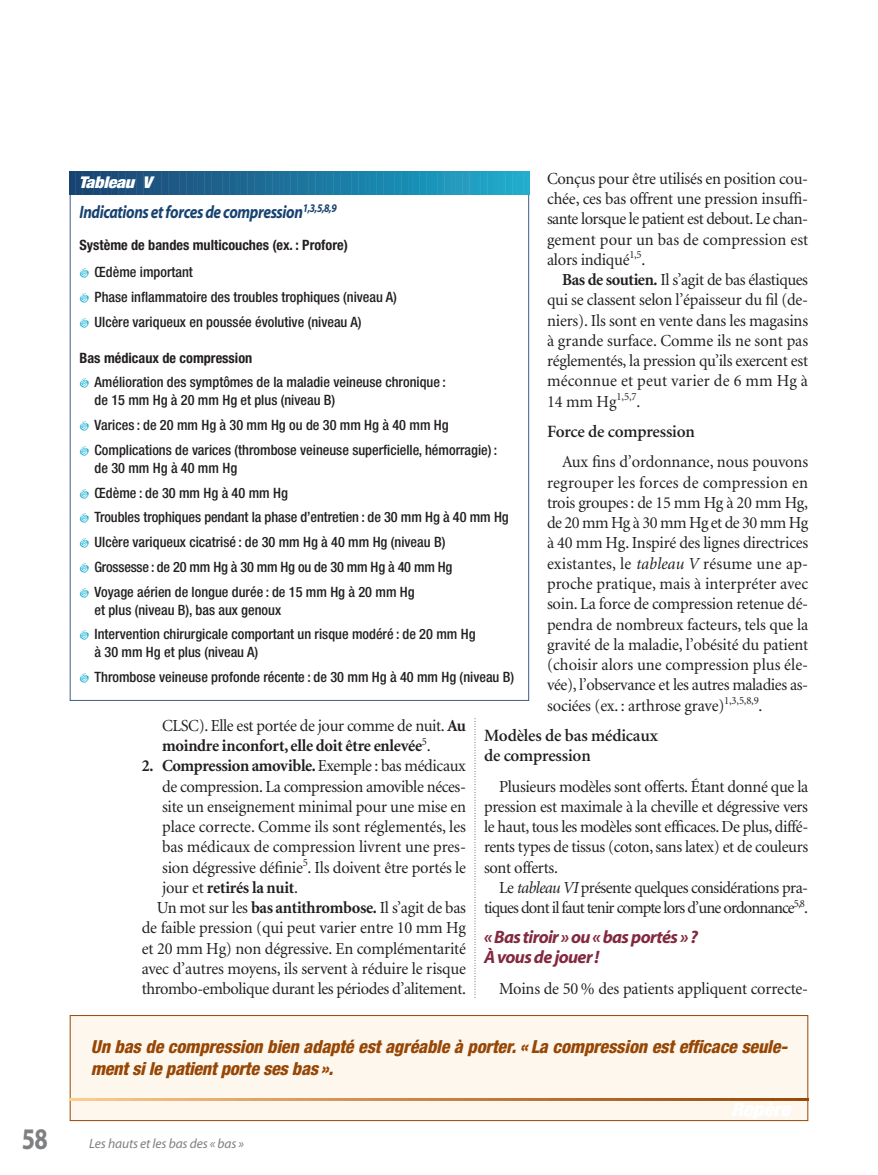
<style>
.page{position:relative;width:878px;height:1175px;background:#fff}
.page>*{position:absolute;margin:0;border:0;box-sizing:border-box;transform-origin:0 0}
.t1{font:700 30px "Myriad";color:#7d7f81;scale:.8 1}
.t2{font:italic 800 condensed 18px/21.8px "Helvetica Neue";color:#974705}
.t3{font:italic 700 18px "Myriad";letter-spacing:-.025em;color:#174371;scale:.85 1}
.t4{font:italic 700 18px/19.5px "Myriad";letter-spacing:-.035em;color:#82293f}
.t5{font:600 17.25px/20.2px "Minion";letter-spacing:-.01em;color:#231f20}
.t6{font:16.8px/20.2px "Minion";letter-spacing:-.015em;color:#231f20;text-align:justify}
.t7{font:16.8px/20.2px "Minion";letter-spacing:-.05em;color:#231f20;text-align:right}
.t8{font:700 16.8px "Minion";letter-spacing:-.02em;color:#231f20}
.t9{font:italic 900 condensed 16.2px "Helvetica Neue";color:#fff;scale:1.11 1}
.t10{font:500 condensed 14.25px/24.8px "Helvetica Neue";color:#231f20}
.t11{font:700 condensed 14.25px "Helvetica Neue";color:#231f20}
.t12{font:italic 13.5px "Myriad";letter-spacing:-.01em;color:#7d7f81}
.s1{font-weight:700}
.s2{font-style:italic}
.s3{font-weight:400}
</style>
<div class="page">
<svg style="left:474px;top:718px;width:1px;height:280px"></svg>
<div style="left:70px;top:1015px;width:737px;height:105px;background:#fef7ed"></div>
<div style="left:70px;top:1015px;width:738px;height:105px;border:1px solid #974705"></div>
<hr style="left:70px;top:1098px;width:2px;height:22px;background:#fdcd90">
<svg style="left:76px;top:1098px;width:17px;height:22px"></svg>
<hr style="left:97px;top:1098px;width:2px;height:22px;background:#f9c78a">
<svg style="left:103px;top:1098px;width:17px;height:22px"></svg>
<hr style="left:124px;top:1098px;width:2px;height:22px;background:#f5c284">
<svg style="left:130px;top:1098px;width:55px;height:22px"></svg>
<hr style="left:189px;top:1098px;width:2px;height:22px;background:#ebb276">
<svg style="left:195px;top:1098px;width:17px;height:22px"></svg>
<hr style="left:216px;top:1098px;width:2px;height:22px;background:#e6ae71">
<svg style="left:222px;top:1098px;width:17px;height:22px"></svg>
<hr style="left:243px;top:1098px;width:2px;height:22px;background:#e3a66b">
<svg style="left:249px;top:1098px;width:55px;height:22px"></svg>
<hr style="left:308px;top:1098px;width:2px;height:22px;background:#d99a5f">
<svg style="left:314px;top:1098px;width:17px;height:22px"></svg>
<hr style="left:335px;top:1098px;width:2px;height:22px;background:#d59559">
<svg style="left:341px;top:1098px;width:17px;height:22px"></svg>
<hr style="left:362px;top:1098px;width:2px;height:22px;background:#d18f53">
<svg style="left:368px;top:1098px;width:55px;height:22px"></svg>
<hr style="left:427px;top:1098px;width:2px;height:22px;background:#c98447">
<svg style="left:433px;top:1098px;width:17px;height:22px"></svg>
<hr style="left:454px;top:1098px;width:2px;height:22px;background:#c57f42">
<svg style="left:460px;top:1098px;width:17px;height:22px"></svg>
<hr style="left:481px;top:1098px;width:2px;height:22px;background:#c27a3d">
<svg style="left:487px;top:1098px;width:82px;height:22px"></svg>
<hr style="left:573px;top:1098px;width:2px;height:22px;background:#b46b2c">
<svg style="left:579px;top:1098px;width:17px;height:22px"></svg>
<hr style="left:600px;top:1098px;width:2px;height:22px;background:#b16728">
<svg style="left:606px;top:1098px;width:17px;height:22px"></svg>
<hr style="left:627px;top:1098px;width:2px;height:22px;background:#ae6323">
<svg style="left:633px;top:1098px;width:55px;height:22px"></svg>
<hr style="left:692px;top:1098px;width:2px;height:22px;background:#a55818">
<svg style="left:698px;top:1098px;width:17px;height:22px"></svg>
<hr style="left:719px;top:1098px;width:2px;height:22px;background:#a25414">
<svg style="left:725px;top:1098px;width:17px;height:22px"></svg>
<hr style="left:746px;top:1098px;width:2px;height:22px;background:#9e500f">
<svg style="left:752px;top:1098px;width:55px;height:22px"></svg>
<svg style="left:70px;top:172px;width:459px;height:22px;background:#1e769e"></svg>
<h1 class="t1" style="left:22px;top:1127px;width:34px">58</h1>
<p class="t6" style="left:547px;top:170px;width:263px">Conçus pour être utilisés en position cou&shy;chée, ces bas offrent une pression insuffi&shy;sante lorsque le patient est debout. Le chan&shy;gement pour un bas de compression est alors indiqué<sup>1,5</sup>.</p>
<p class="t6" style="left:547px;top:271px;width:263px;text-indent:15px"><span class="s1">Bas de soutien.</span> Il s’agit de bas élastiques qui se classent selon l’épaisseur du fil (de&shy;niers). Ils sont en vente dans les magasins à grande surface. Comme ils ne sont pas réglementés, la pression qu’ils exercent est méconnue et peut varier de 6 mm Hg à 14 mm Hg<sup>1,5,7</sup>.</p>
<p class="t5" style="left:547px;top:423px;width:149px">Force de compression</p>
<p class="t6" style="left:547px;top:453px;width:263px;text-indent:15px">Aux fins d’ordonnance, nous pouvons regrouper les forces de compression en trois groupes : de 15 mm Hg à 20 mm Hg, de 20 mm Hg à 30 mm Hg et de 30 mm Hg à 40 mm Hg. Inspiré des lignes directrices existantes, le <span class="s2">tableau V</span> résume une ap&shy;proche pratique, mais à interpréter avec soin. La force de compression retenue dé&shy;pendra de nombreux facteurs, tels que la gravité de la maladie, l’obésité du patient (choisir alors une compression plus éle&shy;vée), l’observance et les autres maladies as&shy;sociées (ex. : arthrose grave)<sup>1,3,5,8,9</sup>.</p>
<p class="t5" style="left:484px;top:726px;width:175px">Modèles de bas médicaux de compression</p>
<p class="t6" style="left:484px;top:777px;width:326px;text-indent:15px">Plusieurs modèles sont offerts. Étant donné que la pression est maximale à la cheville et dégressive vers le haut, tous les modèles sont efficaces. De plus, diffé&shy;rents types de tissus (coton, sans latex) et de couleurs sont offerts.</p>
<p class="t7" style="left:484px;top:878px;width:326px">Le <span class="s2">tableau VI</span> présente quelques considérations pra&shy;tiques dont il faut tenir compte lors d’une ordonnance<sup>5,8</sup>.</p>
<p class="t4" style="left:484px;top:928px;width:215px">« Bas tiroir » ou « bas portés » ?<br>À vous de jouer !</p>
<p class="t6" style="left:499px;top:980px;width:310px">Moins de 50 % des patients appliquent correcte-</p>
<p class="t9" style="left:79px;top:177px;width:67px">Tableau V</p>
<p class="t3" style="left:80px;top:206px;width:304px">Indications et forces de compression<sup>1,3,5,8,9</sup></p>
<p class="t11" style="left:80px;top:240px;width:270px">Système de bandes multicouches (ex. : Profore)</p>
<p class="t10" style="left:94px;top:261px;width:304px">Œdème important<br>Phase inflammatoire des troubles trophiques (niveau A)<br>Ulcère variqueux en poussée évolutive (niveau A)</p>
<p class="t11" style="left:79px;top:352px;width:174px">Bas médicaux de compression</p>
<p class="t10" style="left:94px;top:374px;width:353px;line-height:18px">Amélioration des symptômes de la maladie veineuse chronique : de 15 mm Hg à 20 mm Hg et plus (niveau B)</p>
<p class="t10" style="left:94px;top:414px;width:404px">Varices : de 20 mm Hg à 30 mm Hg ou de 30 mm Hg à 40 mm Hg<br>Complications de varices (thrombose veineuse superficielle, hémorragie) :</p>
<p class="t10" style="left:94px;top:456px;width:415px">de 30 mm Hg à 40 mm Hg<br>Œdème : de 30 mm Hg à 40 mm Hg<br>Troubles trophiques pendant la phase d’entretien : de 30 mm Hg à 40 mm Hg Ulcère variqueux cicatrisé : de 30 mm Hg à 40 mm Hg (niveau B)<br>Grossesse : de 20 mm Hg à 30 mm Hg ou de 30 mm Hg à 40 mm Hg<br>Voyage aérien de longue durée : de 15 mm Hg à 20 mm Hg</p>
<p class="t10" style="left:94px;top:598px;width:382px">et plus (niveau B), bas aux genoux<br>Intervention chirurgicale comportant un risque modéré : de 20 mm Hg</p>
<p class="t10" style="left:94px;top:641px;width:421px">à 30 mm Hg et plus (niveau A)<br>Thrombose veineuse profonde récente : de 30 mm Hg à 40 mm Hg (niveau B)</p>
<p class="t6" style="left:162px;top:716px;width:305px">CLSC). Elle est portée de jour comme de nuit. <span class="s1">Au moindre inconfort, elle doit être enlevée</span><sup>5</sup>.</p>
<p class="t8" style="left:142px;top:759px;width:325px">2. Compression amovible.<span class="s3">Exemple : bas médicaux</span></p>
<p class="t6" style="left:162px;top:777px;width:305px">de compression. La compression amovible néces-</p>
<p class="t6" style="left:162px;top:797px;width:305px">site un enseignement minimal pour une mise en</p>
<p class="t6" style="left:162px;top:818px;width:305px">place correcte. Comme ils sont réglementés, les</p>
<p class="t6" style="left:162px;top:838px;width:305px">bas médicaux de compression livrent une pres-</p>
<p class="t6" style="left:162px;top:858px;width:305px">sion dégressive définie<sup>5</sup>. Ils doivent être portés le</p>
<p class="t8" style="left:162px;top:881px;width:137px"><span class="s3">jour et</span> retirés la nuit<span class="s3">.</span></p>
<p class="t6" style="left:157px;top:899px;width:310px">Un mot sur les <span class="s1">bas antithrombose.</span> Il s’agit de bas</p>
<p class="t6" style="left:142px;top:919px;width:326px">de faible pression (qui peut varier entre 10 mm Hg</p>
<p class="t6" style="left:142px;top:939px;width:325px">et 20 mm Hg) non dégressive. En complémentarité</p>
<p class="t6" style="left:142px;top:959px;width:325px">avec d’autres moyens, ils servent à réduire le risque</p>
<p class="t6" style="left:142px;top:980px;width:326px">thrombo-embolique durant les périodes d’alitement.</p>
<p class="t2" style="left:91px;top:1037px;width:701px">Un bas de compression bien adapté est agréable à porter. « La compression est efficace seule&shy;mentsile patientporte ses bas ».</p>
<p class="t12" style="left:89px;top:1138px;width:156px">Les hauts et les bas des « bas »</p>
</div>
